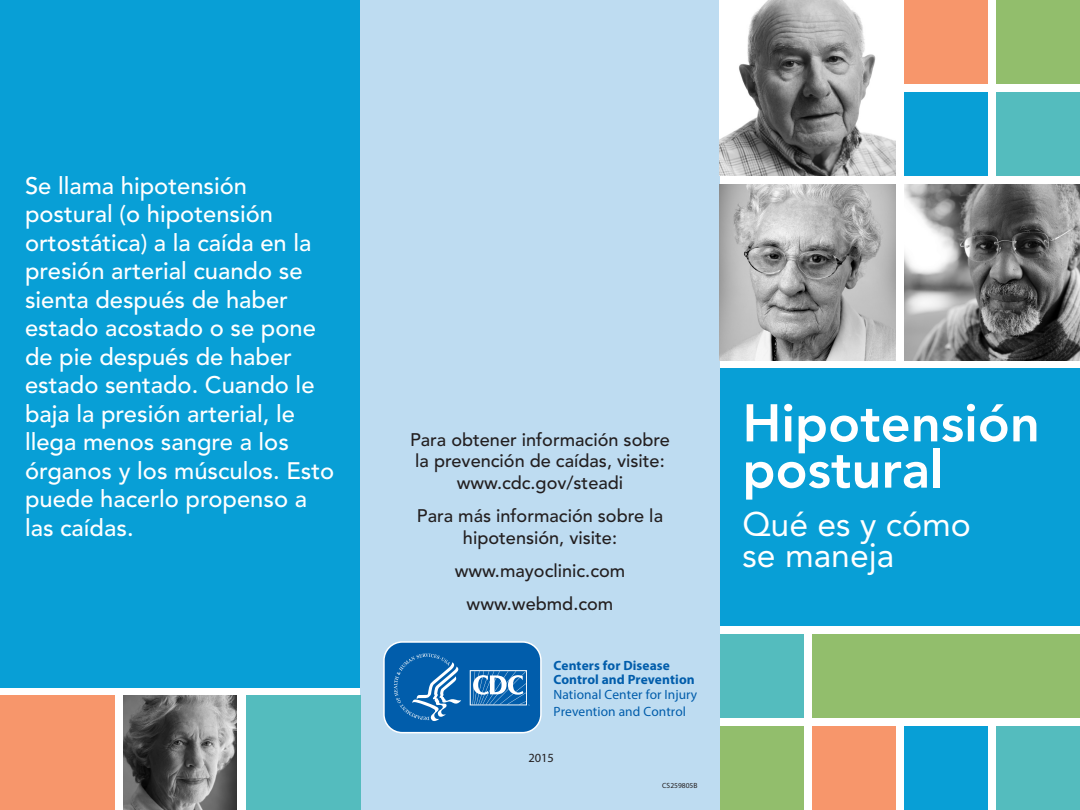
<style>
.page{position:relative;width:1080px;height:810px;background:#fff}
.page>*{position:absolute;margin:0;border:0;box-sizing:border-box;transform-origin:0 0}
.t1{font:800 52.5px/46.2px "Avenir LT Std";color:#fff}
.t2{font:33.75px "Avenir LT Std";color:#fff}
.t3{font:500 23.75px/28.5px "Avenir LT Std";color:#fff}
.List_Paragraph{font:500 18.12px/21.8px "Avenir LT Std";color:#231f20;text-align:center}
.t4{font:13.5px/15.4px "Myriad Pro";letter-spacing:.005em;color:#015dab}
.t5{font:12.5px "Myriad Pro";color:#231f20}
.t6{font:7.5px "Myriad Pro";color:#231f20}
.s1{font-weight:700}
</style>
<div class="page">
<div style="left:360px;top:0;width:360px;height:810px;background:#bedcf1"></div>
<div style="left:0;top:0;width:360px;height:687px;background:#089fd6"></div>
<div style="left:720px;top:368px;width:360px;height:258px;background:#089fd6"></div>
<svg style="left:383px;top:641px;width:159px;height:93px;background:#2b78b9"></svg>
<img style="left:720px;top:184px;width:176px;height:176px">
<div style="left:720px;top:726px;width:84px;height:84px;background:#92be6c"></div>
<div style="left:904px;top:726px;width:84px;height:84px;background:#089fd6"></div>
<div style="left:720px;top:634px;width:84px;height:84px;background:#54bcbe"></div>
<div style="left:812px;top:634px;width:268px;height:84px;background:#92be6c"></div>
<div style="left:812px;top:726px;width:84px;height:84px;background:#f7966b"></div>
<div style="left:996px;top:726px;width:84px;height:84px;background:#54bcbe"></div>
<img style="left:904px;top:184px;width:176px;height:176px">
<img style="left:720px;top:0;width:176px;height:176px">
<div style="left:0;top:696px;width:114px;height:114px;background:#f7966b"></div>
<div style="left:246px;top:696px;width:115px;height:114px;background:#54bcbe"></div>
<img style="left:124px;top:696px;width:113px;height:114px">
<div style="left:904px;top:92px;width:84px;height:84px;background:#089fd6"></div>
<div style="left:904px;top:0;width:84px;height:84px;background:#f7966b"></div>
<div style="left:996px;top:0;width:84px;height:84px;background:#92be6c"></div>
<div style="left:996px;top:92px;width:84px;height:84px;background:#54bcbe"></div>
<p class="t3" style="left:25px;top:172px;width:311px">Se llama hipotensión postural (o hipotensión ortostática) a la caída en la presión arterial cuando se sienta después de haber estado acostado o se pone de pie después de haber estado sentado. Cuando le baja la presión arterial, le llega menos sangre a los órganos y los músculos. Esto puede hacerlo propenso a las caídas.</p>
<p class="List_Paragraph" style="left:410px;top:429px;width:261px">Para obtener información sobre la prevención de caídas, visite: www.cdc.gov/steadi</p>
<p class="List_Paragraph" style="left:417px;top:506px;width:248px">Para más información sobre la hipotensión, visite:</p>
<p class="List_Paragraph" style="left:455px;top:560px;width:172px">www.mayoclinic.com</p>
<p class="List_Paragraph" style="left:467px;top:593px;width:148px">www.webmd.com</p>
<p class="t4" style="left:553px;top:657px;width:145px"><span class="s1">Centers for Disease<br>Control and Prevention<br></span>National Center for Injury<br>Prevention and Control</p>
<p class="t5" style="left:529px;top:751px;width:27px">2015</p>
<p class="t6" style="left:662px;top:780px;width:37px">CS259805B</p>
<p class="t1" style="left:742px;top:400px;width:299px">Hipotensión postural</p>
<p class="t2" style="left:742px;top:504px;width:230px">Qué es y cómo</p>
<p class="t2" style="left:742px;top:536px;width:153px">se maneja</p>
</div>
